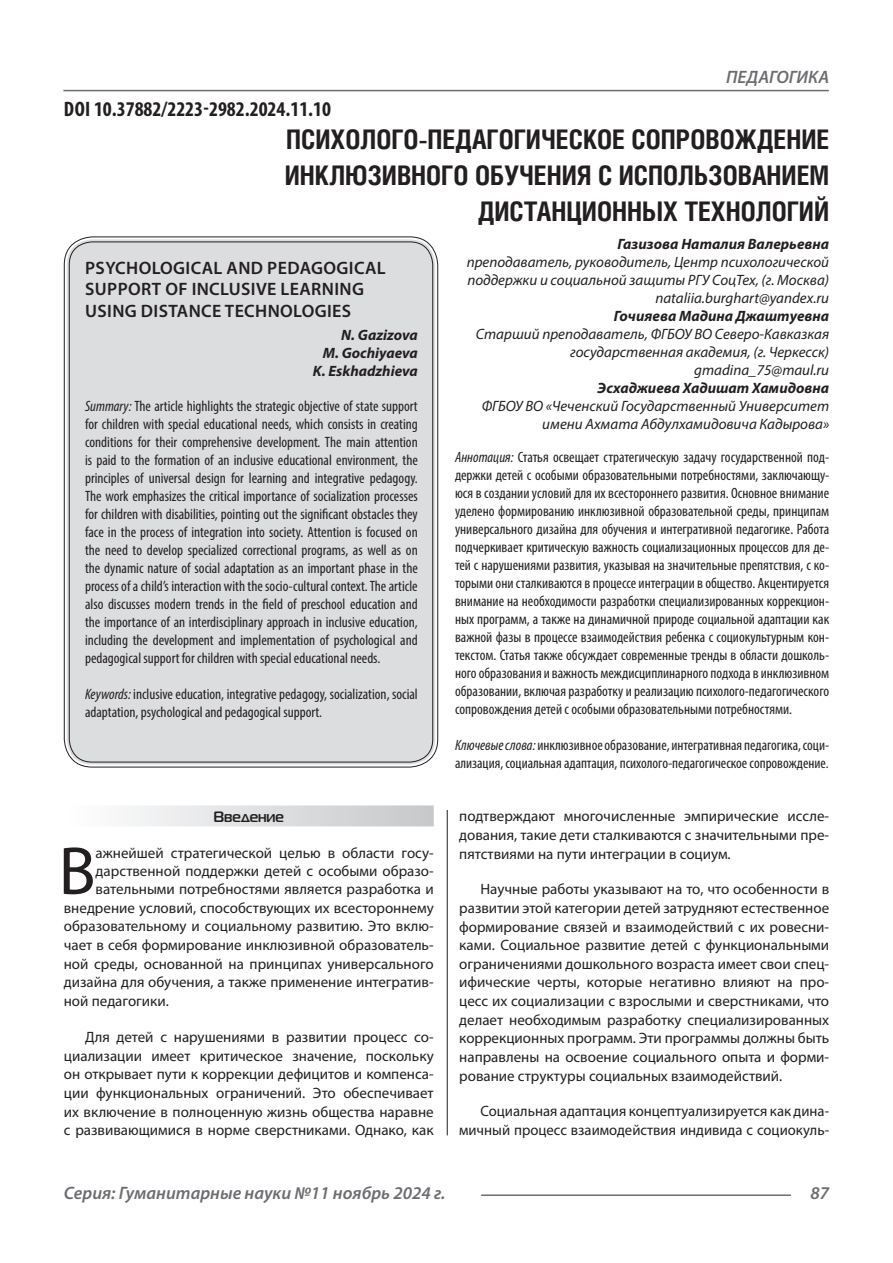
<style>
.page{position:relative;width:893px;height:1263px;background:#fff}
.page>*{position:absolute;margin:0;border:0;box-sizing:border-box;transform-origin:0 0}
.Статья_текст_первый{font:68.4px "Myriad Pro";color:#231f20}
.Статья_название{font:700 27px/36px "Helios Cond C";color:#231f20;text-align:right}
.ДОИ{font:700 condensed 21px "Myriad Pro";color:#231f20}
.Статья_название_англ{font:600 18px/21.6px "Myriad Pro";letter-spacing:.02em;color:#231f20}
.t1{font:italic 600 18px "Myriad Pro";color:#6c6d70}
.Статья_аннотация_тек{font:condensed 15px/18px "Myriad Pro";color:#231f20;text-align:justify}
.Статья_аннотация_анг{font:condensed 15px/18px "Myriad Pro";color:#231f20;text-align:justify}
.Статья_текст{font:15px/18.6px "Myriad Pro";color:#231f20;text-align:justify}
.Статья_текст_первый-2{font:15px "Myriad Pro";color:#231f20}
.Статья_автор_инфо{font:italic 15px/18px "Myriad Pro";color:#231f20;text-align:right}
.Статья_автор_фио_рус{font:italic 700 15px "Myriad Pro";color:#231f20}
.Статья_автор_англ{font:italic 700 15px "Myriad Pro";color:#231f20}
.Статья_подзаголовок{font:700 15px "Magistral C";color:#231f20}
.s1{font-style:italic}
</style>
<div class="page">
<hr style="left:447px;top:128px;width:1px;height:1007px;background:#231f20">
<hr style="left:63px;top:90px;width:766px;height:1px;background:#6c6d70">
<hr style="left:481px;top:1194px;width:310px;height:2px;background:#6c6d70">
<div style="left:67px;top:239px;width:368px;height:525px;background:#dcdddf;border-radius:26px"></div>
<div style="left:64px;top:805px;width:370px;height:21px;background:linear-gradient(to right,#fefeff,#c6c8ca)"></div>
<p class="ДОИ" style="left:64px;top:96px;width:269px">DOI 10.37882/2223-2982.2024.11.10</p>
<p class="t1" style="left:726px;top:66px;width:104px">ПЕДАГОГИКА</p>
<p class="Статья_название" style="left:285px;top:121px;width:546px">ПСИХОЛОГО-ПЕДАГОГИЧЕСКОЕ СОПРОВОЖДЕНИЕ<br>ИНКЛЮЗИВНОГО ОБУЧЕНИЯ С ИСПОЛЬЗОВАНИЕМ<br>ДИСТАНЦИОННЫХ ТЕХНОЛОГИЙ</p>
<p class="Статья_автор_фио_рус" style="left:618px;top:235px;width:213px">Газизова Наталия Валерьевна</p>
<p class="Статья_автор_инфо" style="left:467px;top:253px;width:364px;text-align:left">преподаватель, руководитель, Центр психологической поддержки и социальной защиты РГУ СоцТех, (г. Москва)</p>
<p class="Статья_автор_инфо" style="left:655px;top:289px;width:175px">nataliia.burghart@yandex.ru</p>
<p class="Статья_автор_фио_рус" style="left:614px;top:307px;width:217px">Гочияева Мадина Джаштуевна</p>
<p class="Статья_автор_инфо" style="left:476px;top:325px;width:355px">Старший преподаватель, ФГБОУ ВО Северо-Кавказкая государственная академия, (г. Черкесск)</p>
<p class="Статья_автор_инфо" style="left:694px;top:361px;width:136px">gmadina_75@maul.ru</p>
<p class="Статья_автор_фио_рус" style="left:598px;top:379px;width:233px">Эсхаджиева Хадишат Хамидовна</p>
<p class="Статья_автор_инфо" style="left:482px;top:397px;width:349px">ФГБОУ ВО «Чеченский Государственный Университет имени Ахмата Абдулхамидовича Кадырова»</p>
<p class="Статья_аннотация_тек" style="left:455px;top:448px;width:376px"><span class="s1">Аннотация:</span> Статья освещает стратегическую задачу государственной под&shy;держки детей с особыми образовательными потребностями, заключающу&shy;юся в создании условий для их всестороннего развития. Основное внимание уделено формированию инклюзивной образовательной среды, принципам универсального дизайна для обучения и интегративной педагогике. Работа подчеркивает критическую важность социализационных процессов для де&shy;тей с нарушениями развития, указывая на значительные препятствия, с ко&shy;торыми они сталкиваются в процессе интеграции в общество. Акцентируется внимание на необходимости разработки специализированных коррекцион&shy;ных программ, а также на динамичной природе социальной адаптации как важной фазы в процессе взаимодействия ребенка с социокультурным кон&shy;текстом. Статья также обсуждает современные тренды в области дошколь&shy;ного образования и важность междисциплинарного подхода в инклюзивном образовании, включая разработку и реализацию психолого-педагогического сопровождения детей с особыми образовательными потребностями.</p>
<p class="Статья_аннотация_тек" style="left:455px;top:736px;width:376px"><span class="s1">Ключевые слова:</span> инклюзивное образование, интегративная педагогика, соци&shy;ализация, социальная адаптация, психолого-педагогическое сопровождение.</p>
<p class="Статья_название_англ" style="left:85px;top:256px;width:302px">PSYCHOLOGICAL AND PEDAGOGICAL<br>SUPPORT OF INCLUSIVE LEARNING<br>USING DISTANCE TECHNOLOGIES</p>
<p class="Статья_автор_англ" style="left:341px;top:325px;width:78px">N. Gazizova</p>
<p class="Статья_автор_англ" style="left:323px;top:343px;width:97px">M. Gochiyaeva</p>
<p class="Статья_автор_англ" style="left:313px;top:361px;width:107px">K. Eskhadzhieva</p>
<p class="Статья_аннотация_анг" style="left:85px;top:397px;width:334px"><span class="s1">Summary:</span> The article highlights the strategic objective of state support for children with special educational needs, which consists in creating conditions for their comprehensive development. The main attention is paid to the formation of an inclusive educational environment, the principles of universal design for learning and integrative pedagogy.<br>The work emphasizes the critical importance of socialization processes for children with disabilities, pointing out the significant obstacles they face in the process of integration into society. Attention is focused on the need to develop specialized correctional programs, as well as on the dynamic nature of social adaptation as an important phase in the process of a child’s interaction with the socio-cultural context. The article also discusses modern trends in the field of preschool education and the importance of an interdisciplinary approach in inclusive education, including the development and implementation of psychological and pedagogical support for children with special educational needs.</p>
<p class="Статья_аннотация_анг" style="left:85px;top:685px;width:334px"><span class="s1">Keywords:</span> inclusive education, integrative pedagogy, socialization, social adaptation, psychological and pedagogical support.</p>
<p class="Статья_подзаголовок" style="left:213px;top:808px;width:72px">Введение</p>
<p class="Статья_текст_первый" style="left:59px;top:829px;width:39px">В</p>
<p class="Статья_текст_первый-2" style="left:96px;top:844px;width:340px">ажнейшей стратегической целью в области госу-</p>
<p class="Статья_текст_первый-2" style="left:96px;top:862px;width:340px">дарственной поддержки детей с особыми образо-</p>
<p class="Статья_текст_первый-2" style="left:96px;top:880px;width:340px">вательными потребностями является разработка и</p>
<p class="Статья_текст_первый-2" style="left:64px;top:898px;width:371px">внедрение условий, способствующих их всестороннему</p>
<p class="Статья_текст_первый-2" style="left:64px;top:917px;width:371px">образовательному и социальному развитию. Это вклю-</p>
<p class="Статья_текст_первый-2" style="left:64px;top:936px;width:371px">чает в себя формирование инклюзивной образователь-</p>
<p class="Статья_текст_первый-2" style="left:64px;top:954px;width:371px">ной среды, основанной на принципах универсального</p>
<p class="Статья_текст_первый-2" style="left:64px;top:973px;width:371px">дизайна для обучения, а также применение интегратив-</p>
<p class="Статья_текст_первый-2" style="left:64px;top:992px;width:107px">ной педагогики.</p>
<p class="Статья_текст" style="left:64px;top:1027px;width:371px;text-indent:21px">Для детей с нарушениями в развитии процесс со&shy;циализации имеет критическое значение, поскольку он открывает пути к коррекции дефицитов и компенса&shy;ции функциональных ограничений. Это обеспечивает их включение в полноценную жизнь общества наравне с развивающимися в норме сверстниками. Однако, как</p>
<p class="Статья_текст" style="left:459px;top:807px;width:371px">подтверждают многочисленные эмпирические иссле&shy;дования, такие дети сталкиваются с значительными пре&shy;пятствиями на пути интеграции в социум.</p>
<p class="Статья_текст" style="left:459px;top:880px;width:371px;text-indent:21px">Научные работы указывают на то, что особенности в развитии этой категории детей затрудняют естественное формирование связей и взаимодействий с их ровесни&shy;ками. Социальное развитие детей с функциональными ограничениями дошкольного возраста имеет свои спец&shy;ифические черты, которые негативно влияют на про&shy;цесс их социализации с взрослыми и сверстниками, что делает необходимым разработку специализированных коррекционных программ. Эти программы должны быть направлены на освоение социального опыта и форми&shy;рование структуры социальных взаимодействий.</p>
<p class="Статья_текст" style="left:459px;top:1102px;width:371px;text-align:right">Социальная адаптация концептуализируется как дина&shy;мичный процесс взаимодействия индивида с социокуль-</p>
<p class="t1" style="left:64px;top:1182px;width:383px">Серия: Гуманитарные науки №11 ноябрь 2024 г.</p>
<p class="t1" style="left:810px;top:1182px;width:20px">87</p>
</div>
